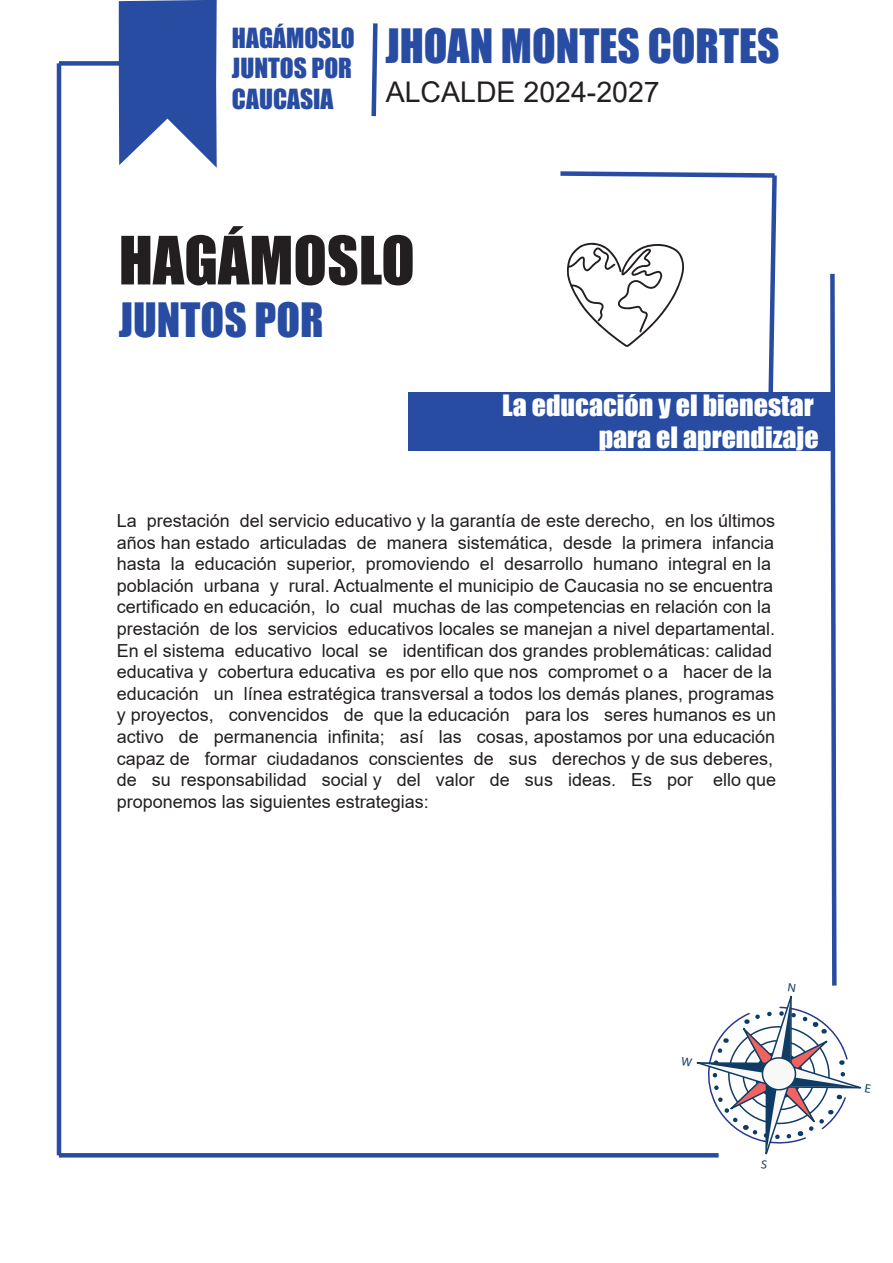
<style>
.page{position:relative;width:893px;height:1263px;background:#fff}
.page>*{position:absolute;margin:0;border:0;box-sizing:border-box;transform-origin:0 0}
.t1{font:61.5px "Impact";color:#231f20}
.t2{font:43.5px "Impact";color:#284ca1}
.t3{font:28.5px "Arial";color:#231f20}
.t4{font:27px/32.4px "Impact";color:#fff;text-align:right}
.t5{font:25.5px/30.6px "Impact";color:#284ca1;text-align:justify}
.t6{font:18px/21.6px "Arial";color:#231f20}
</style>
<div class="page">
<div style="left:59px;top:61px;width:67px;height:5px;background:#284ca1"></div>
<hr style="left:57px;top:63px;width:4px;height:1092px;background:#284ca1">
<svg style="left:59px;top:1153px;width:619px;height:4px;background:#2b4ea2"></svg>
<svg style="left:119px;top:0;width:98px;height:168px"></svg>
<svg style="left:371px;top:23px;width:7px;height:94px"></svg>
<div style="left:408px;top:393px;width:423px;height:58px;background:#284ca1"></div>
<svg style="left:556px;top:171px;width:306px;height:983px"></svg>
<h3 class="t5" style="left:232px;top:22px;width:124px">HAGÁMOSLO JUNTOS POR CAUCASIA</h3>
<h2 class="t2" style="left:385px;top:13px;width:396px">JHOAN MONTES CORTES</h2>
<h3 class="t3" style="left:386px;top:72px;width:276px">ALCALDE 2024-2027</h3>
<h1 class="t1" style="left:119px;top:213px;width:298px">HAGÁMOSLO</h1>
<h2 class="t2" style="left:119px;top:286px;width:206px">JUNTOS POR</h2>
<h3 class="t4" style="left:502px;top:388px;width:318px">La educación y el bienestar para el aprendizaje</h3>
<p class="t6" style="left:117px;top:510px;width:661px">La prestación del servicio educativo y la garantía de este derecho, en los últimos años han estado articuladas de manera sistemática, desde la primera infancia hasta la educación superior, promoviendo el desarrollo humano integral en la población urbana y rural. Actualmente el municipio de Caucasia no se encuentra certificado en educación, lo cual muchas de las competencias en relación con la prestación de los servicios educativos locales se manejan a nivel departamental.<br>En el sistema educativo local se identifican dos grandes problemáticas: calidad educativa y cobertura educativa es por ello que nos compromet o a hacer de la educación un línea estratégica transversal a todos los demás planes, programas y proyectos, convencidos de que la educación para los seres humanos es un activo de permanencia infinita; así las cosas, apostamos por una educación capaz de formar ciudadanos conscientes de sus derechos y de sus deberes, de su responsabilidad social y del valor de sus ideas. Es por ello que proponemos las siguientes estrategias:</p>
</div>
